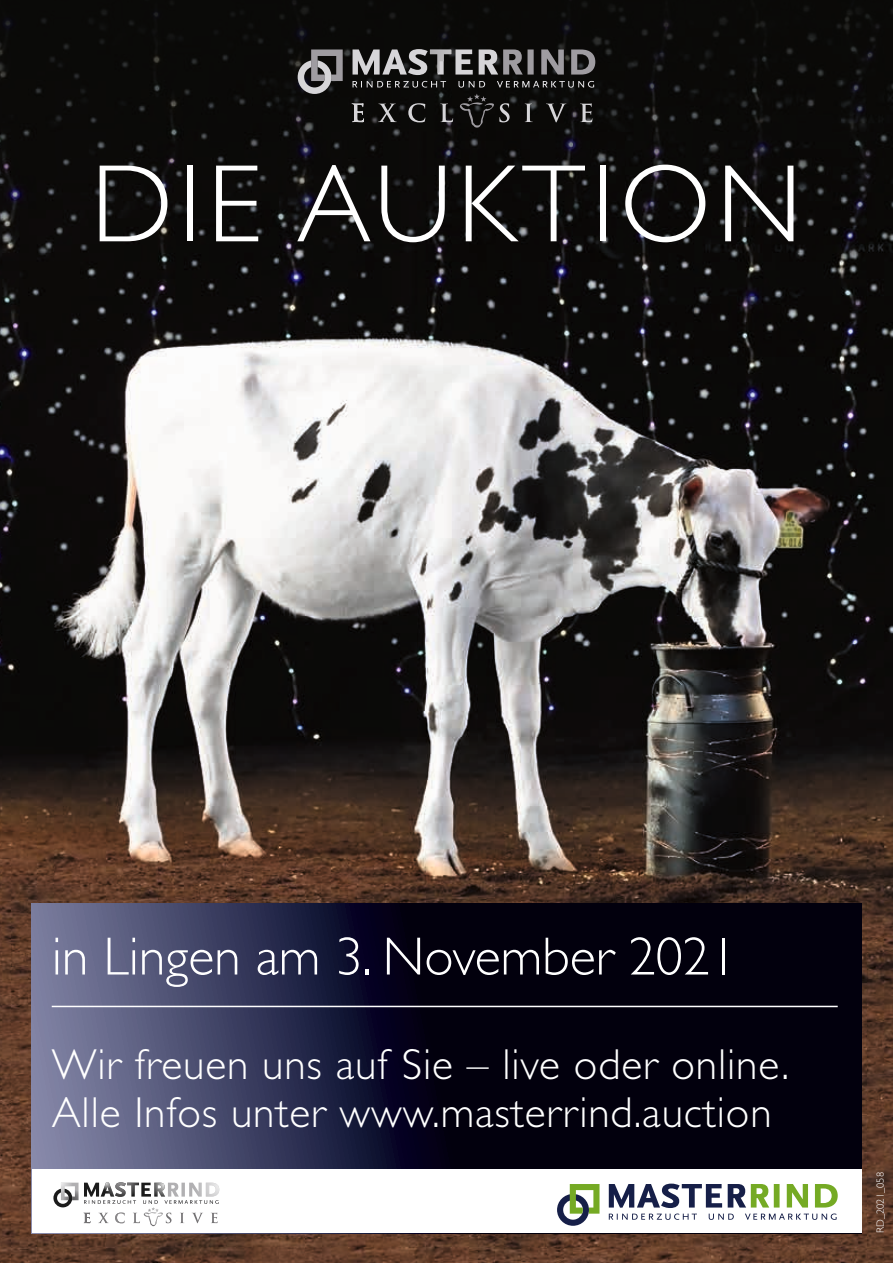
<style>
.page{position:relative;width:893px;height:1263px;background:#fff}
.page>*{position:absolute;margin:0;border:0;box-sizing:border-box;transform-origin:0 0}
.t1{font:300 111px "Gill Sans";letter-spacing:.05em;color:#fff}
.t2{font:300 54px "Gill Sans";color:#fff}
.t3{font:300 43.5px/48px "Gill Sans";letter-spacing:.02em;color:#fff}
.t4{font:300 10.5px "Gill Sans";color:#fff}
</style>
<div class="page">
<img style="left:0;top:0;width:893px;height:1263px">
<svg style="left:32px;top:904px;width:829px;height:265px;background:#1e1e35"></svg>
<div style="left:32px;top:1169px;width:829px;height:64px;background:#fff"></div>
<svg style="left:557px;top:1184px;width:42px;height:42px"></svg>
<svg style="left:609px;top:1183px;width:229px;height:37px"></svg>
<svg style="left:53px;top:1182px;width:166px;height:44px"></svg>
<svg style="left:298px;top:49px;width:297px;height:79px;background:#373636"></svg>
<hr style="left:52px;top:1006px;width:786px;height:1px;background:#fff">
<h1 class="t1" style="left:91px;top:142px;width:713px">DIE AUKTION</h1>
<p class="t2" style="left:52px;top:926px;width:686px">in Lingen am 3. November 2021</p>
<p class="t3" style="left:52px;top:1041px;width:739px">Wir freuen uns auf Sie – live oder online.<br>Alle Infos unter www.masterrind.auction</p>
<p class="t4" style="left:874px;top:1233px;width:63px;rotate:-90deg">RD_2021_058</p>
</div>
